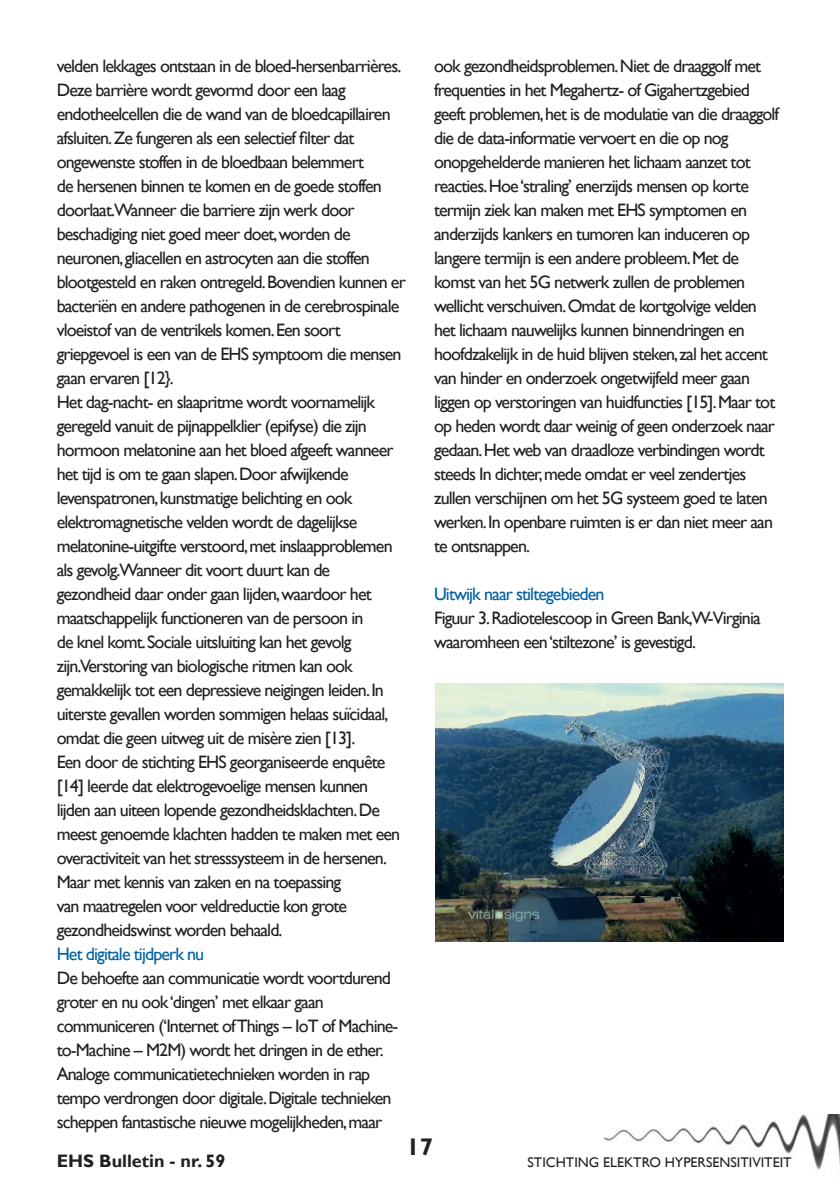
<style>
.page{position:relative;width:840px;height:1191px;background:#fff}
.page>*{position:absolute;margin:0;border:0;box-sizing:border-box;transform-origin:0 0}
.t1{font:700 24px "Gill Sans";color:#231f20}
.t2{font:18px/24px "Gill Sans";letter-spacing:-.05em;color:#231f20}
.t3{font:18px "Gill Sans";letter-spacing:-.05em;color:#0160a1}
.t4{font:700 18px "Gill Sans";color:#231f20}
.t5{font:14px "Gill Sans";color:#231f20}
</style>
<div class="page">
<img style="left:603px;top:1114px;width:236px;height:56px">
<img style="left:435px;top:683px;width:348px;height:258px">
<p class="t2" style="left:57px;top:55px;width:350px">velden lekkages ontstaan in de bloed-hersenbarrières.<br>Deze barrière wordt gevormd door een laag endotheelcellen die de wand van de bloedcapillairen afsluiten. Ze fungeren als een selectief filter dat ongewenste stoffen in de bloedbaan belemmert<br>de hersenen binnen te komen en de goede stoffen doorlaat.Wanneer die barriere zijn werk door beschadiging niet goed meer doet, worden de neuronen, gliacellen en astrocyten aan die stoffen blootgesteld en raken ontregeld. Bovendien kunnen er bacteriën en andere pathogenen in de cerebrospinale vloeistof van de ventrikels komen. Een soort griepgevoel is een van de EHS symptoom die mensen gaan ervaren [12}.<br>Het dag-nacht- en slaapritme wordt voornamelijk geregeld vanuit de pijnappelklier (epifyse) die zijn hormoon melatonine aan het bloed afgeeft wanneer het tijd is om te gaan slapen. Door afwijkende levenspatronen, kunstmatige belichting en ook elektromagnetische velden wordt de dagelijkse melatonine-uitgifte verstoord, met inslaapproblemen als gevolg.Wanneer dit voort duurt kan de gezondheid daar onder gaan lijden, waardoor het maatschappelijk functioneren van de persoon in<br>de knel komt. Sociale uitsluiting kan het gevolg zijn.Verstoring van biologische ritmen kan ook gemakkelijk tot een depressieve neigingen leiden. In uiterste gevallen worden sommigen helaas suïcidaal, omdat die geen uitweg uit de misère zien [13].<br>Een door de stichting EHS georganiseerde enquête [14] leerde dat elektrogevoelige mensen kunnen lijden aan uiteen lopende gezondheidsklachten. De meest genoemde klachten hadden te maken met een overactiviteit van het stresssysteem in de hersenen.<br>Maar met kennis van zaken en na toepassing<br>van maatregelen voor veldreductie kon grote gezondheidswinst worden behaald.</p>
<p class="t3" style="left:57px;top:946px;width:149px">Het digitale tijdperk nu</p>
<p class="t2" style="left:57px;top:967px;width:343px">De behoefte aan communicatie wordt voortdurend groter en nu ook ‘dingen’ met elkaar gaan communiceren (‘Internet of Things – IoT of Machine&shy;to-Machine – M2M) wordt het dringen in de ether.<br>Analoge communicatietechnieken worden in rap tempo verdrongen door digitale. Digitale technieken scheppen fantastische nieuwe mogelijkheden, maar</p>
<p class="t2" style="left:434px;top:55px;width:346px">ook gezondheidsproblemen. Niet de draaggolf met frequenties in het Megahertz- of Gigahertzgebied geeft problemen, het is de modulatie van die draaggolf die de data-informatie vervoert en die op nog onopgehelderde manieren het lichaam aanzet tot reacties. Hoe ‘straling’ enerzijds mensen op korte termijn ziek kan maken met EHS symptomen en anderzijds kankers en tumoren kan induceren op langere termijn is een andere probleem. Met de komst van het 5G netwerk zullen de problemen wellicht verschuiven. Omdat de kortgolvige velden het lichaam nauwelijks kunnen binnendringen en hoofdzakelijk in de huid blijven steken, zal het accent van hinder en onderzoek ongetwijfeld meer gaan liggen op verstoringen van huidfuncties [15]. Maar tot op heden wordt daar weinig of geen onderzoek naar gedaan. Het web van draadloze verbindingen wordt steeds In dichter, mede omdat er veel zendertjes zullen verschijnen om het 5G systeem goed te laten werken. In openbare ruimten is er dan niet meer aan te ontsnappen.</p>
<p class="t3" style="left:434px;top:586px;width:172px">Uitwijk naar stiltegebieden</p>
<p class="t2" style="left:434px;top:607px;width:328px">Figuur 3. Radiotelescoop in Green Bank,W-Virginia waaromheen een ‘stiltezone’ is gevestigd.</p>
<h1 class="t1" style="left:406px;top:1137px;width:28px">17</h1>
<p class="t4" style="left:57px;top:1149px;width:170px">EHS Bulletin - nr. 59</p>
<p class="t5" style="left:527px;top:1153px;width:265px">STICHTING ELEKTRO HYPERSENSITIVITEIT</p>
</div>
